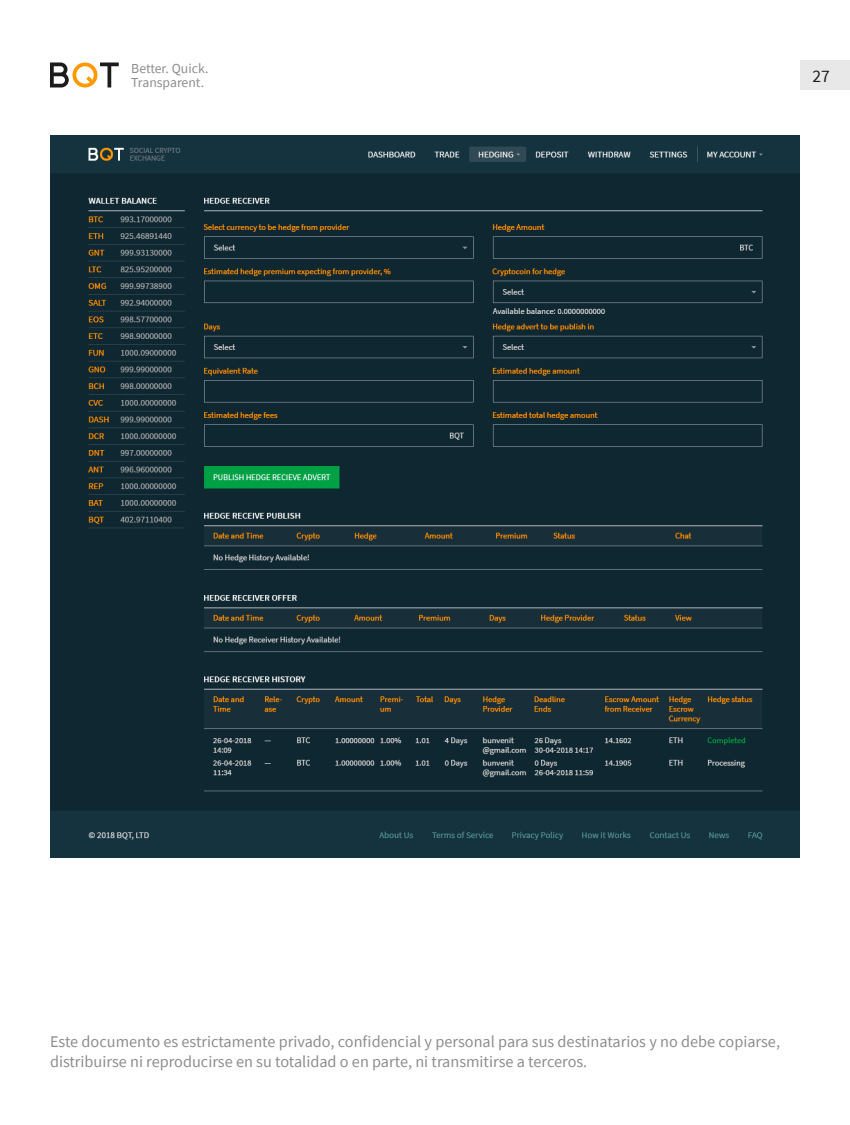
<style>
.page{position:relative;width:850px;height:1125px;background:#fff}
.page>*{position:absolute;margin:0;border:0;box-sizing:border-box;transform-origin:0 0}
.t1{font:17.5px "Source Sans Pro";color:#1c1c1c}
.t2{font:16.25px/20px "Source Sans Pro";color:#8e8e8e}
.t3{font:13.75px/13.8px "Source Sans Pro";color:#8e8e8e}
</style>
<div class="page">
<svg style="left:50px;top:62px;width:69px;height:26px"></svg>
<div style="left:800px;top:60px;width:50px;height:30px;background:#e8e8e8"></div>
<img style="left:50px;top:135px;width:750px;height:722px">
<p class="t3" style="left:131px;top:61px;width:79px">Better. Quick.<br>Transparent.</p>
<p class="t1" style="left:812px;top:65px;width:19px">27</p>
<p class="t2" style="left:50px;top:1032px;width:732px">Este documento es estrictamente privado, confidencial y personal para sus destinatarios y no debe copiarse, distribuirse ni reproducirse en su totalidad o en parte, ni transmitirse a terceros.</p>
</div>
